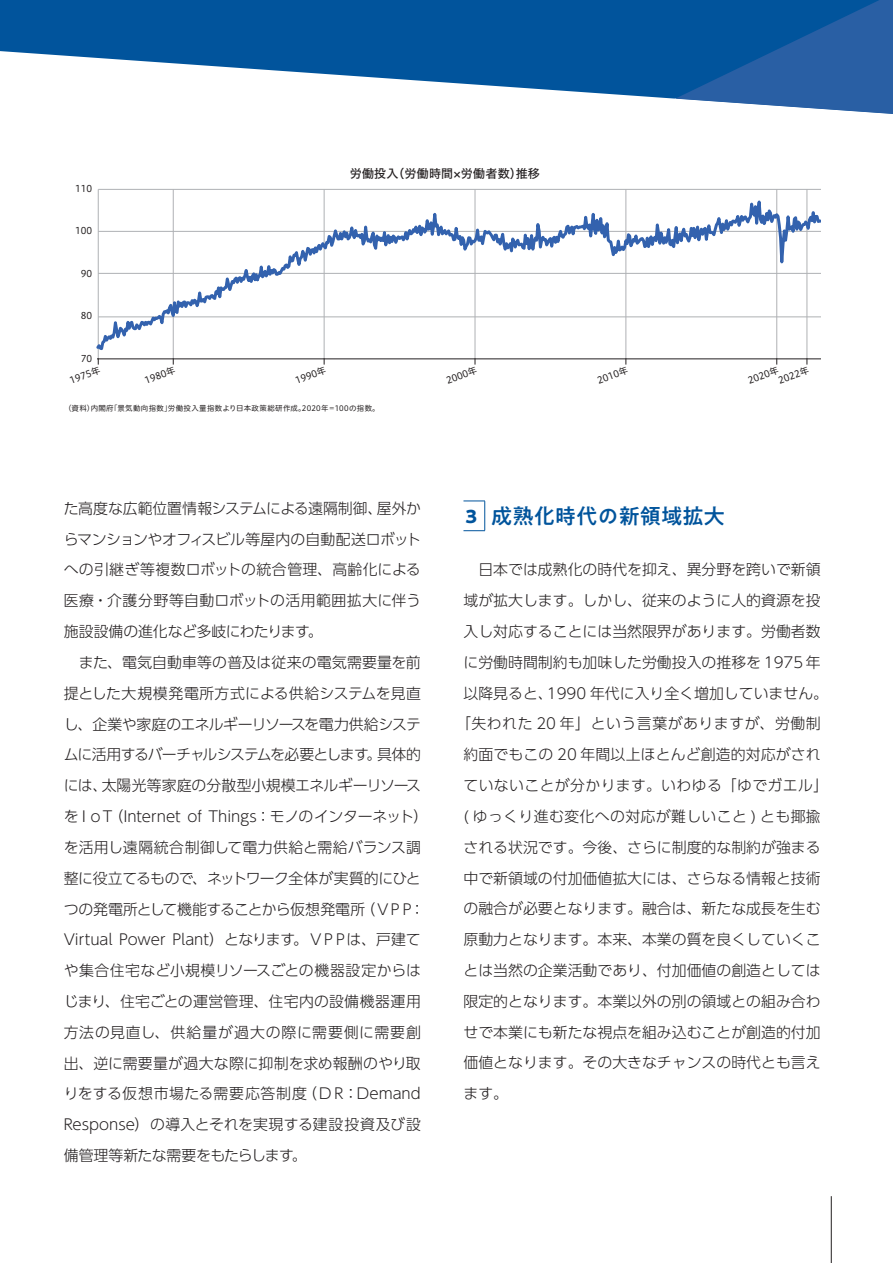
<style>
.page{position:relative;width:893px;height:1263px;background:#fff}
.page>*{position:absolute;margin:0;border:0;box-sizing:border-box;transform-origin:0 0}
.t1{font:21.3px "PA1 Gothic Std N Medium 90 msp RKSJ H";color:#01549c}
.t2{font:14.85px/30.8px "UD Shin Go Pr 6 Light 90 msp RKSJ H";color:#231f20}
.t3{font:14.85px "UD Shin Go Pr 6 Light 90 msp RKSJ H";letter-spacing:.025em;color:#231f20}
.t4{font:14.85px "UD Shin Go Pr 6 Light 90 msp RKSJ H";letter-spacing:.035em;color:#231f20}
.t5{font:12px "Hira Kaku Std W5 90 msp RKSJ H";letter-spacing:.02em;color:#231f20}
.t6{font:9.3px/10.4px "Hiragino UD Sans R Std N W4 90 msp RKSJ H";color:#231f20}
.t7{font:7.5px "Hiragino UD Sans R Std N W4 90 msp RKSJ H";letter-spacing:.04em;color:#231f20}
.s1{font-family:"PA1 Gothic Std N Bold 90 msp RKSJ H";font-size:18px}
</style>
<div class="page">
<hr style="left:831px;top:1196px;width:1px;height:67px;background:#231f20">
<svg style="left:0;top:0;width:655px;height:98px;fill:#01549c"></svg>
<svg style="left:655px;top:0;width:238px;height:114px;background:#2665a7"></svg>
<svg style="left:463px;top:501px;width:21px;height:1px"></svg>
<hr style="left:484px;top:501px;width:1px;height:30px;background:#01549c">
<svg style="left:463px;top:530px;width:22px;height:1px"></svg>
<hr style="left:98px;top:189px;width:1px;height:170px;background:#afb1b4">
<hr style="left:173px;top:189px;width:1px;height:170px;background:#afb1b4">
<hr style="left:324px;top:189px;width:1px;height:170px;background:#afb1b4">
<hr style="left:475px;top:189px;width:1px;height:170px;background:#afb1b4">
<hr style="left:626px;top:189px;width:1px;height:170px;background:#afb1b4">
<hr style="left:776px;top:189px;width:1px;height:170px;background:#afb1b4">
<hr style="left:807px;top:189px;width:1px;height:170px;background:#afb1b4">
<hr style="left:97px;top:358px;width:723px;height:1px;background:#231f20">
<svg style="left:96px;top:188px;width:725px;height:165px"></svg>
<p class="t6" style="left:75px;top:184px;width:19px">110</p>
<p class="t6" style="left:75px;top:227px;width:19px">100</p>
<p class="t6" style="left:81px;top:269px;width:13px">90</p>
<p class="t6" style="left:81px;top:312px;width:13px">80</p>
<p class="t6" style="left:81px;top:355px;width:13px">70</p>
<p class="t5" style="left:350px;top:169px;width:191px">労働投入（労働時間×労働者数）推移</p>
<p class="t6" style="left:68px;top:377px;width:34px;rotate:-20deg">1975年</p>
<p class="t6" style="left:143px;top:377px;width:34px;rotate:-20deg">1980年</p>
<p class="t6" style="left:294px;top:377px;width:34px;rotate:-20deg">1990年</p>
<p class="t6" style="left:445px;top:377px;width:34px;rotate:-20deg">2000年</p>
<p class="t6" style="left:596px;top:377px;width:34px;rotate:-20deg">2010年</p>
<p class="t6" style="left:774px;top:367px;width:34px;text-indent:-28px;rotate:-20deg">2020年<br>2022年</p>
<p class="t7" style="left:64px;top:405px;width:317px">（資料）内閣府「景気動向指数」労働投入量指数より日本政策総研作成。2020年＝100の指数。</p>
<p class="t2" style="left:64px;top:495px;width:366px">た高度な広範位置情報システムによる遠隔制御、屋外からマンションやオフィスビル等屋内の自動配送ロボットへの引継ぎ等複数ロボットの統合管理、高齢化による医療・介護分野等自動ロボットの活用範囲拡大に伴う施設設備の進化など多岐にわたります。<br>　また、電気自動車等の普及は従来の電気需要量を前提とした大規模発電所方式による供給システムを見直し、企業や家庭のエネルギーリソースを電力供給システムに活用するバーチャルシステムを必要とします。具体的には、太陽光等家庭の分散型小規模エネルギーリソースをＩｏＴ（Internet of Things：モノのインターネット）を活用し遠隔統合制御して電力供給と需給バランス調整に役立てるもので、ネットワーク全体が実質的にひとつの発電所として機能することから仮想発電所（ＶＰＰ：<br>Virtual Power Plant）となります。ＶＰＰは、戸建てや集合住宅など小規模リソースごとの機器設定からはじまり、住宅ごとの運営管理、住宅内の設備機器運用方法の見直し、供給量が過大の際に需要側に需要創出、逆に需要量が過大な際に抑制を求め報酬のやり取りをする仮想市場たる需要応答制度（ＤＲ：Demand<br>Response）の導入とそれを実現する建設投資及び設備管理等新たな需要をもたらします。</p>
<h1 class="t1" style="left:466px;top:508px;width:261px"><span class="s1">3</span> 成熟化時代の新領域拡大</h1>
<p class="t2" style="left:463px;top:556px;width:359px">　日本では成熟化の時代を抑え、異分野を跨いで新領</p>
<p class="t2" style="left:463px;top:587px;width:359px">域が拡大します。しかし、従来のように人的資源を投</p>
<p class="t2" style="left:463px;top:618px;width:359px">入し対応することには当然限界があります。労働者数</p>
<p class="t2" style="left:463px;top:649px;width:359px">に労働時間制約も加味した労働投入の推移を 1975 年</p>
<p class="t2" style="left:463px;top:680px;width:366px">以降見ると、1990 年代に入り全く増加していません。</p>
<p class="t4" style="left:456px;top:718px;width:366px">「失われた 20 年」という言葉がありますが、労働制</p>
<p class="t2" style="left:463px;top:741px;width:359px">約面でもこの 20 年間以上ほとんど創造的対応がされ</p>
<p class="t3" style="left:463px;top:780px;width:366px">ていないことが分かります。いわゆる「ゆでガエル」</p>
<p class="t3" style="left:463px;top:811px;width:359px">( ゆっくり進む変化への対応が難しいこと ) とも揶揄</p>
<p class="t2" style="left:463px;top:834px;width:359px">される状況です。今後、さらに制度的な制約が強まる</p>
<p class="t2" style="left:463px;top:865px;width:359px">中で新領域の付加価値拡大には、さらなる情報と技術</p>
<p class="t2" style="left:463px;top:895px;width:359px">の融合が必要となります。融合は、新たな成長を生む</p>
<p class="t2" style="left:463px;top:926px;width:359px">原動力となります。本来、本業の質を良くしていくこ</p>
<p class="t2" style="left:463px;top:957px;width:359px">とは当然の企業活動であり、付加価値の創造としては</p>
<p class="t2" style="left:463px;top:988px;width:359px">限定的となります。本業以外の別の領域との組み合わ</p>
<p class="t2" style="left:463px;top:1019px;width:359px">せで本業にも新たな視点を組み込むことが創造的付加</p>
<p class="t2" style="left:463px;top:1050px;width:359px">価値となります。その大きなチャンスの時代とも言え</p>
<p class="t2" style="left:463px;top:1080px;width:46px">ます。</p>
</div>
